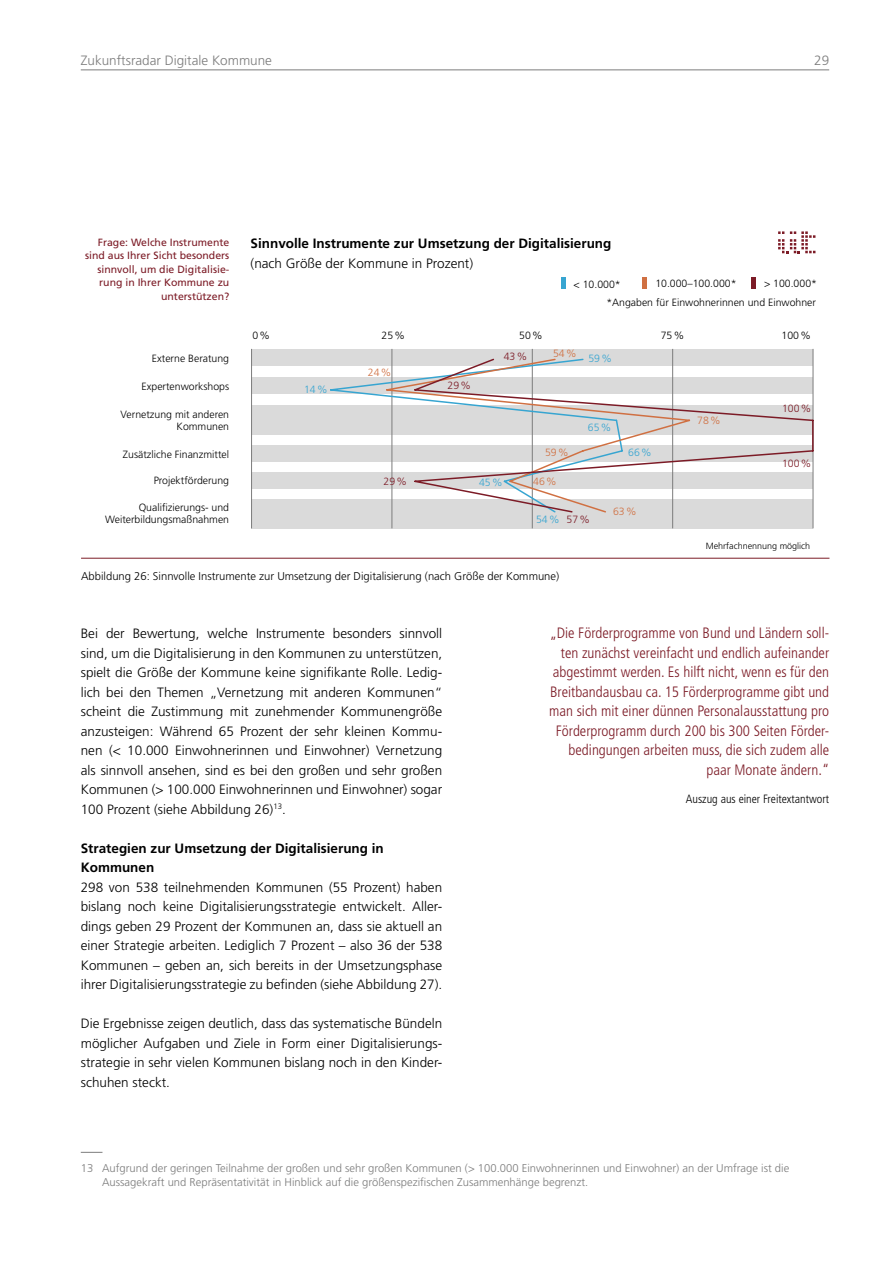
<style>
.page{position:relative;width:893px;height:1263px;background:#fff}
.page>*{position:absolute;margin:0;border:0;box-sizing:border-box;transform-origin:0 0}
.t1{font:300 condensed 15px/19.5px "Frutiger LT";color:#7c1b26;text-align:right}
.t2{font:300 13.5px/19.5px "Frutiger LT";color:#000;text-align:justify}
.t3{font:700 13.5px/19.5px "Frutiger LT";color:#000}
.t4{font:300 13.5px "Frutiger LT";color:#7c7c7c}
.t5{font:300 condensed 12px "Frutiger LT";color:#000}
.t6{font:300 11.25px/13.5px "Frutiger LT";color:#7c7c7c}
.t7{font:300 11.25px "Frutiger LT";color:#000}
.t8{font:300 10.5px/12px "Frutiger LT";color:#000;text-align:right}
.t9{font:10.5px/13.5px "Frutiger LT";color:#7c1b26;text-align:right}
.t10{font:300 10.5px "Frutiger LT";color:#d07042}
.t11{font:300 10.5px "Frutiger LT";color:#7c1b26}
.t12{font:300 10.5px "Frutiger LT";color:#37a5d1}
.t13{font:300 9px "Frutiger LT";color:#000}
.s1{color:#37a5d1}
</style>
<div class="page">
<hr style="left:81px;top:70px;width:748px;height:1px;background:#7c7c7c">
<svg style="left:81px;top:1152px;width:21px;height:1px"></svg>
<hr style="left:643px;top:278px;width:4px;height:11px;background:#d07042">
<hr style="left:561px;top:278px;width:4px;height:11px;background:#37a5d1">
<hr style="left:752px;top:278px;width:4px;height:11px;background:#7c1b26">
<svg style="left:778px;top:231px;width:37px;height:22px"></svg>
<hr style="left:81px;top:558px;width:748px;height:1px;background:#7c1b26">
<div style="left:252px;top:349px;width:561px;height:17px;background:#dadada"></div>
<div style="left:252px;top:377px;width:561px;height:17px;background:#dadada"></div>
<div style="left:252px;top:472px;width:561px;height:17px;background:#dadada"></div>
<div style="left:252px;top:406px;width:561px;height:29px;background:#dadada"></div>
<div style="left:252px;top:445px;width:561px;height:17px;background:#dadada"></div>
<div style="left:252px;top:499px;width:561px;height:29px;background:#dadada"></div>
<hr style="left:392px;top:349px;width:1px;height:179px;background:#7c7c7c">
<hr style="left:532px;top:349px;width:1px;height:179px;background:#7c7c7c">
<hr style="left:672px;top:349px;width:1px;height:179px;background:#7c7c7c">
<hr style="left:813px;top:349px;width:1px;height:179px;background:#7c7c7c">
<svg style="left:329px;top:382px;width:56px;height:24px"></svg>
<svg style="left:385px;top:358px;width:28px;height:156px"></svg>
<svg style="left:413px;top:357px;width:401px;height:157px"></svg>
<hr style="left:251px;top:349px;width:1px;height:179px;background:#7c7c7c">
<p class="t4" style="left:81px;top:53px;width:193px">Zukunftsradar Digitale Kommune</p>
<p class="t4" style="left:814px;top:53px;width:17px">29</p>
<p class="t9" style="left:85px;top:235px;width:146px">Frage: Welche Instrumente sind aus Ihrer Sicht besonders sinnvoll, um die Digitalisie&shy;rung in Ihrer Kommune zu unterstützen?</p>
<p class="t3" style="left:251px;top:234px;width:362px">Sinnvolle Instrumente zur Umsetzung der Digitalisierung</p>
<p class="t2" style="left:251px;top:253px;width:224px">(nach Größe der Kommune in Prozent)</p>
<p class="t8" style="left:574px;top:278px;width:49px">&lt; 10.000*</p>
<p class="t8" style="left:655px;top:278px;width:83px">10.000–100.000*</p>
<p class="t8" style="left:764px;top:278px;width:55px">&gt; 100.000*</p>
<p class="t8" style="left:606px;top:296px;width:211px">*Angaben für Einwohnerinnen und Einwohner</p>
<p class="t8" style="left:252px;top:329px;width:19px">0%</p>
<p class="t8" style="left:381px;top:329px;width:25px">25%</p>
<p class="t8" style="left:519px;top:329px;width:25px">50%</p>
<p class="t8" style="left:661px;top:329px;width:25px">75%</p>
<p class="t8" style="left:781px;top:329px;width:31px">100%</p>
<p class="t8" style="left:152px;top:352px;width:79px">Externe Beratung</p>
<p class="t8" style="left:142px;top:380px;width:89px">Expertenworkshops</p>
<p class="t12" style="left:304px;top:383px;width:25px">14%</p>
<p class="t10" style="left:368px;top:367px;width:25px">24%</p>
<p class="t11" style="left:448px;top:379px;width:25px">29%</p>
<p class="t11" style="left:504px;top:351px;width:25px">43%</p>
<p class="t10" style="left:553px;top:348px;width:60px">54% <span class="s1">59%</span></p>
<p class="t8" style="left:121px;top:408px;width:110px">Vernetzung mit anderen<br>Kommunen</p>
<p class="t8" style="left:123px;top:448px;width:108px">Zusätzliche Finanzmittel</p>
<p class="t8" style="left:154px;top:475px;width:77px">Projektförderung</p>
<p class="t11" style="left:384px;top:475px;width:25px">29%</p>
<p class="t12" style="left:479px;top:476px;width:25px">45%</p>
<p class="t10" style="left:545px;top:446px;width:25px">59%</p>
<p class="t10" style="left:533px;top:475px;width:25px">46%</p>
<p class="t12" style="left:588px;top:421px;width:25px">65%</p>
<p class="t12" style="left:628px;top:446px;width:25px">66%</p>
<p class="t10" style="left:697px;top:414px;width:25px">78%</p>
<p class="t11" style="left:782px;top:402px;width:31px">100%</p>
<p class="t11" style="left:782px;top:457px;width:31px">100%</p>
<p class="t8" style="left:105px;top:502px;width:126px">Qualifizierungs- und<br>Weiterbildungsmaßnahmen</p>
<p class="t12" style="left:536px;top:514px;width:25px">54%</p>
<p class="t11" style="left:566px;top:514px;width:25px">57%</p>
<p class="t10" style="left:613px;top:506px;width:25px">63%</p>
<p class="t13" style="left:706px;top:541px;width:106px">Mehrfachnennung möglich</p>
<p class="t7" style="left:81px;top:569px;width:480px">Abbildung 26: Sinnvolle Instrumente zur Umsetzung der Digitalisierung (nach Größe der Kommune)</p>
<p class="t2" style="left:81px;top:624px;width:363px">Bei der Bewertung, welche Instrumente besonders sinnvoll sind, um die Digitalisierung in den Kommunen zu unterstützen, spielt die Größe der Kommune keine signifikante Rolle. Ledig&shy;lich bei den Themen „Vernetzung mit anderen Kommunen“ scheint die Zustimmung mit zunehmender Kommunengröße anzusteigen: Während 65 Prozent der sehr kleinen Kommu&shy;nen (&lt; 10.000 Einwohnerinnen und Einwohner) Vernetzung als sinnvoll ansehen, sind es bei den großen und sehr großen Kommunen (&gt; 100.000 Einwohnerinnen und Einwohner) sogar 100 Prozent (siehe Abbildung 26)<sup>13</sup>.</p>
<p class="t3" style="left:81px;top:838px;width:305px">Strategien zur Umsetzung der Digitalisierung in<br>Kommunen</p>
<p class="t2" style="left:81px;top:877px;width:363px">298 von 538 teilnehmenden Kommunen (55 Prozent) haben bislang noch keine Digitalisierungsstrategie entwickelt. Aller&shy;dings geben 29 Prozent der Kommunen an, dass sie aktuell an einer Strategie arbeiten. Lediglich 7 Prozent – also 36 der 538<br>Kommunen – geben an, sich bereits in der Umsetzungsphase ihrer Digitalisierungsstrategie zu befinden (siehe Abbildung 27).</p>
<p class="t2" style="left:81px;top:1014px;width:363px">Die Ergebnisse zeigen deutlich, dass das systematische Bündeln möglicher Aufgaben und Ziele in Form einer Digitalisierungs&shy;strategie in sehr vielen Kommunen bislang noch in den Kinder&shy;schuhen steckt.</p>
<p class="t1" style="left:549px;top:624px;width:282px">„Die Förderprogramme von Bund und Ländern soll&shy;ten zunächst vereinfacht und endlich aufeinander abgestimmt werden. Es hilft nicht, wenn es für den Breitbandausbau ca. 15 Förderprogramme gibt und man sich mit einer dünnen Personalausstattung pro Förderprogramm durch 200 bis 300 Seiten Förder&shy;bedingungen arbeiten muss, die sich zudem alle paar Monate ändern.“</p>
<p class="t5" style="left:686px;top:792px;width:145px">Auszug aus einer Freitextantwort</p>
<p class="t6" style="left:102px;top:1162px;width:689px;text-indent:-21px">13 Aufgrund der geringen Teilnahme der großen und sehr großen Kommunen (&gt; 100.000 Einwohnerinnen und Einwohner) an der Umfrage ist die<br>Aussagekraft und Repräsentativität in Hinblick auf die größenspezifischen Zusammenhänge begrenzt.</p>
</div>
